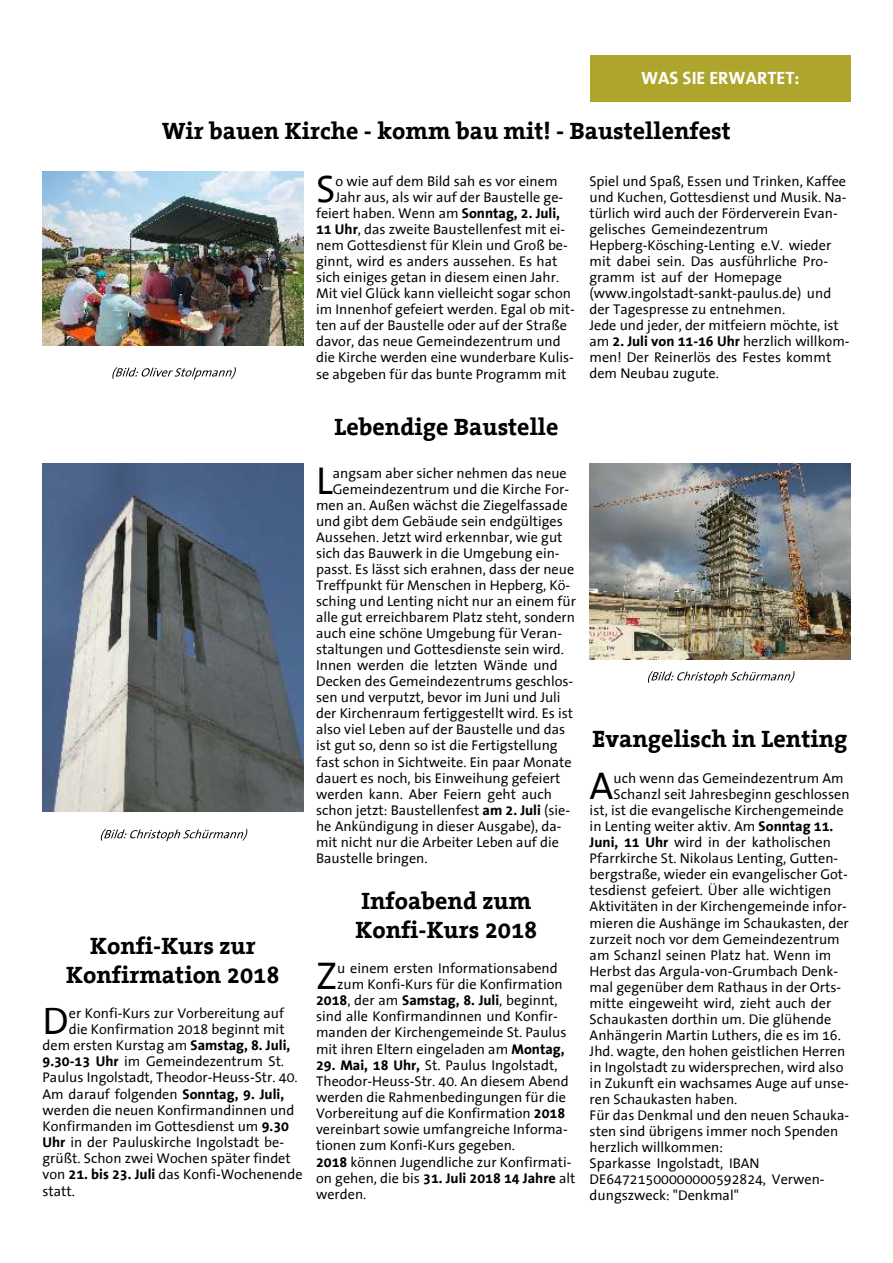
<style>
.page{position:relative;width:893px;height:1263px;background:#fff}
.page>*{position:absolute;margin:0;border:0;box-sizing:border-box;transform-origin:0 0}
.t1{font:39.3px "The Sans Office";color:#000}
.t2{font:39.15px "The Sans Office";color:#000}
.t3{font:39px "The Sans Office";color:#000}
.t4{font:38.55px "The Sans Office";color:#000}
.t5{font:700 24px/28.3px "The Serif Office";color:#000;text-align:center}
.t6{font:700 18px "The Sans Office";color:#fefefe}
.t7{font:14.25px/16px "The Sans Office";color:#000}
.t8{font:700 14.25px "The Sans Office";color:#000}
.s1{font-weight:700}
.s2{font-weight:400}
</style>
<div class="page">
<div style="left:590px;top:55px;width:260px;height:47px;background:#aea62c"></div>
<img style="left:43px;top:171px;width:260px;height:174px">
<svg style="left:112px;top:367px;width:124px;height:12px"></svg>
<img style="left:43px;top:464px;width:260px;height:347px">
<img style="left:590px;top:464px;width:260px;height:195px">
<svg style="left:101px;top:829px;width:146px;height:12px"></svg>
<svg style="left:648px;top:671px;width:146px;height:12px"></svg>
<p class="t6" style="left:641px;top:71px;width:160px">WAS SIE ERWARTET:</p>
<h3 class="t5" style="left:162px;top:119px;width:570px">Wir bauen Kirche - komm bau mit! - Baustellenfest</h3>
<h3 class="t4" style="left:316px;top:173px;width:21px">S</h3>
<p class="t7" style="left:335px;top:174px;width:224px">o wie auf dem Bild sah es vor einem</p>
<p class="t7" style="left:335px;top:190px;width:229px">Jahr aus, als wir auf der Baustelle ge-</p>
<p class="t7" style="left:316px;top:206px;width:245px">feiert haben. Wenn am <span class="s1">Sonntag, 2. Juli,</span></p>
<p class="t7" style="left:316px;top:223px;width:251px"><span class="s1">11 Uhr</span>, das zweite Baustellenfest mit ei-</p>
<p class="t7" style="left:316px;top:239px;width:253px">nem Gottesdienst für Klein und Groß be-</p>
<p class="t7" style="left:316px;top:255px;width:243px">ginnt, wird es anders aussehen. Es hat</p>
<p class="t7" style="left:316px;top:271px;width:245px">sich einiges getan in diesem einen Jahr.</p>
<p class="t7" style="left:316px;top:287px;width:256px">Mit viel Glück kann vielleicht sogar schon</p>
<p class="t7" style="left:316px;top:303px;width:260px">im Innenhof gefeiert werden. Egal ob mit-</p>
<p class="t7" style="left:316px;top:319px;width:252px">ten auf der Baustelle oder auf der Straße</p>
<p class="t7" style="left:316px;top:335px;width:246px">davor, das neue Gemeindezentrum und</p>
<p class="t7" style="left:316px;top:351px;width:259px">die Kirche werden eine wunderbare Kulis-</p>
<p class="t7" style="left:316px;top:367px;width:252px">se abgeben für das bunte Programm mit</p>
<p class="t7" style="left:589px;top:174px;width:262px">Spiel und Spaß, Essen und Trinken, Kaffee und Kuchen, Gottesdienst und Musik. Na&shy;türlich wird auch der Förderverein Evan&shy;gelisches Gemeindezentrum Hepberg-Kösching-Lenting e.V. wieder mit dabei sein. Das ausführliche Pro&shy;gramm ist auf der Homepage (www.ingolstadt-sankt-paulus.de) und der Tagespresse zu entnehmen.<br>Jede und jeder, der mitfeiern möchte, ist am <span class="s1">2. Juli von 11-16 Uhr</span> herzlich willkom&shy;men! Der Reinerlös des Festes kommt dem Neubau zugute.</p>
<h3 class="t5" style="left:66px;top:934px;width:215px">Konfi-Kurs zur<br>Konfirmation 2018</h3>
<h3 class="t3" style="left:43px;top:1005px;width:28px">D</h3>
<p class="t7" style="left:69px;top:1006px;width:217px">er Konfi-Kurs zur Vorbereitung auf</p>
<p class="t7" style="left:69px;top:1022px;width:217px">die Konfirmation 2018 beginnt mit</p>
<p class="t7" style="left:43px;top:1038px;width:249px">dem ersten Kurstag am <span class="s1">Samstag, 8. Juli,</span></p>
<p class="t7" style="left:43px;top:1055px;width:243px"><span class="s1">9.30-13 Uhr</span> im Gemeindezentrum St.</p>
<p class="t7" style="left:43px;top:1071px;width:257px">Paulus Ingolstadt, Theodor-Heuss-Str. 40.</p>
<p class="t7" style="left:43px;top:1087px;width:243px">Am darauf folgenden <span class="s1">Sonntag, 9. Juli,</span></p>
<p class="t7" style="left:43px;top:1103px;width:253px">werden die neuen Konfirmandinnen und</p>
<p class="t7" style="left:43px;top:1119px;width:248px">Konfirmanden im Gottesdienst um <span class="s1">9.30</span></p>
<p class="t7" style="left:43px;top:1136px;width:243px"><span class="s1">Uhr</span> in der Pauluskirche Ingolstadt be-</p>
<p class="t7" style="left:43px;top:1152px;width:250px">grüßt. Schon zwei Wochen später findet</p>
<p class="t7" style="left:43px;top:1168px;width:262px">von <span class="s1">21. bis 23. Juli</span> das Konfi-Wochenende</p>
<p class="t7" style="left:43px;top:1184px;width:34px">statt.</p>
<h3 class="t5" style="left:334px;top:415px;width:225px">Lebendige Baustelle</h3>
<h1 class="t1" style="left:316px;top:465px;width:18px">L</h1>
<p class="t7" style="left:333px;top:466px;width:235px">angsam aber sicher nehmen das neue</p>
<p class="t7" style="left:333px;top:482px;width:238px">Gemeindezentrum und die Kirche For-</p>
<p class="t7" style="left:316px;top:498px;width:253px">men an. Außen wächst die Ziegelfassade</p>
<p class="t7" style="left:316px;top:514px;width:248px">und gibt dem Gebäude sein endgültiges</p>
<p class="t7" style="left:316px;top:530px;width:248px">Aussehen. Jetzt wird erkennbar, wie gut</p>
<p class="t7" style="left:316px;top:546px;width:245px">sich das Bauwerk in die Umgebung ein-</p>
<p class="t7" style="left:316px;top:563px;width:260px">passt. Es lässt sich erahnen, dass der neue</p>
<p class="t7" style="left:316px;top:579px;width:256px">Treffpunkt für Menschen in Hepberg, Kö-</p>
<p class="t7" style="left:316px;top:595px;width:261px">sching und Lenting nicht nur an einem für</p>
<p class="t7" style="left:316px;top:611px;width:260px">alle gut erreichbarem Platz steht, sondern</p>
<p class="t7" style="left:316px;top:627px;width:247px">auch eine schöne Umgebung für Veran-</p>
<p class="t7" style="left:316px;top:643px;width:250px">staltungen und Gottesdienste sein wird.</p>
<p class="t7" style="left:316px;top:659px;width:243px">Innen werden die letzten Wände und</p>
<p class="t7" style="left:316px;top:675px;width:259px">Decken des Gemeindezentrums geschlos-</p>
<p class="t7" style="left:316px;top:691px;width:246px">sen und verputzt, bevor im Juni und Juli</p>
<p class="t7" style="left:316px;top:707px;width:259px">der Kirchenraum fertiggestellt wird. Es ist</p>
<p class="t7" style="left:316px;top:723px;width:251px">also viel Leben auf der Baustelle und das</p>
<p class="t7" style="left:316px;top:739px;width:243px">ist gut so, denn so ist die Fertigstellung</p>
<p class="t7" style="left:316px;top:755px;width:257px">fast schon in Sichtweite. Ein paar Monate</p>
<p class="t7" style="left:316px;top:771px;width:246px">dauert es noch, bis Einweihung gefeiert</p>
<p class="t7" style="left:316px;top:787px;width:237px">werden kann. Aber Feiern geht auch</p>
<p class="t7" style="left:316px;top:803px;width:256px">schon jetzt: Baustellenfest <span class="s1">am 2. Juli</span> (sie-</p>
<p class="t7" style="left:316px;top:819px;width:247px">he Ankündigung in dieser Ausgabe), da-</p>
<p class="t7" style="left:316px;top:835px;width:244px">mit nicht nur die Arbeiter Leben auf die</p>
<p class="t7" style="left:316px;top:851px;width:113px">Baustelle bringen.</p>
<h3 class="t5" style="left:355px;top:889px;width:184px;text-align:left">Infoabend zum<br>Konfi-Kurs 2018</h3>
<h2 class="t2" style="left:316px;top:960px;width:23px">Z</h2>
<p class="t7" style="left:337px;top:961px;width:222px">u einem ersten Informationsabend</p>
<p class="t7" style="left:337px;top:977px;width:227px">zum Konfi-Kurs für die Konfirmation</p>
<p class="t8" style="left:316px;top:995px;width:243px">2018<span class="s2">, der am</span> Samstag, 8. Juli<span class="s2">, beginnt,</span></p>
<p class="t7" style="left:316px;top:1010px;width:243px">sind alle Konfirmandinnen und Konfir-</p>
<p class="t7" style="left:316px;top:1026px;width:252px">manden der Kirchengemeinde St. Paulus</p>
<p class="t7" style="left:316px;top:1042px;width:250px">mit ihren Eltern eingeladen am <span class="s1">Montag,</span></p>
<p class="t7" style="left:316px;top:1058px;width:261px"><span class="s1">29. Mai, 18 Uhr,</span> St. Paulus Ingolstadt, Theodor-Heuss-Str. 40. An diesem Abend werden die Rahmenbedingungen für die Vorbereitung auf die Konfirmation <span class="s1">2018 </span>vereinbart sowie umfangreiche Informa&shy;tionen zum Konfi-Kurs gegeben.<br><span class="s1">2018</span> können Jugendliche zur Konfirmati&shy;on gehen, die bis <span class="s1">31. Juli 2018 14 Jahre</span> alt werden.</p>
<h3 class="t5" style="left:592px;top:727px;width:257px">Evangelisch in Lenting</h3>
<h2 class="t2" style="left:590px;top:770px;width:26px">A</h2>
<p class="t7" style="left:614px;top:771px;width:232px">uch wenn das Gemeindezentrum Am</p>
<p class="t7" style="left:614px;top:787px;width:237px">Schanzl seit Jahresbeginn geschlossen</p>
<p class="t7" style="left:590px;top:803px;width:255px">ist, ist die evangelische Kirchengemeinde</p>
<p class="t7" style="left:590px;top:819px;width:245px">in Lenting weiter aktiv. Am <span class="s1">Sonntag 11.</span></p>
<p class="t7" style="left:590px;top:836px;width:243px"><span class="s1">Juni, 11 Uhr</span> wird in der katholischen</p>
<p class="t7" style="left:590px;top:852px;width:250px">Pfarrkirche St. Nikolaus Lenting, Gutten-</p>
<p class="t7" style="left:590px;top:868px;width:260px">bergstraße, wieder ein evangelischer Got-</p>
<p class="t7" style="left:590px;top:884px;width:243px">tesdienst gefeiert. Über alle wichtigen</p>
<p class="t7" style="left:590px;top:900px;width:259px">Aktivitäten in der Kirchengemeinde infor-</p>
<p class="t7" style="left:590px;top:916px;width:261px">mieren die Aushänge im Schaukasten, der</p>
<p class="t7" style="left:590px;top:932px;width:252px">zurzeit noch vor dem Gemeindezentrum</p>
<p class="t7" style="left:590px;top:948px;width:243px">am Schanzl seinen Platz hat. Wenn im</p>
<p class="t7" style="left:590px;top:964px;width:250px">Herbst das Argula-von-Grumbach Denk-</p>
<p class="t7" style="left:590px;top:980px;width:253px">mal gegenüber dem Rathaus in der Orts-</p>
<p class="t7" style="left:590px;top:996px;width:243px">mitte eingeweiht wird, zieht auch der</p>
<p class="t7" style="left:590px;top:1012px;width:243px">Schaukasten dorthin um. Die glühende</p>
<p class="t7" style="left:590px;top:1028px;width:253px">Anhängerin Martin Luthers, die es im 16.</p>
<p class="t7" style="left:590px;top:1044px;width:257px">Jhd. wagte, den hohen geistlichen Herren</p>
<p class="t7" style="left:590px;top:1060px;width:255px">in Ingolstadt zu widersprechen, wird also</p>
<p class="t7" style="left:590px;top:1076px;width:261px">in Zukunft ein wachsames Auge auf unse-</p>
<p class="t7" style="left:590px;top:1092px;width:149px">ren Schaukasten haben.</p>
<p class="t7" style="left:590px;top:1108px;width:261px">Für das Denkmal und den neuen Schauka-</p>
<p class="t7" style="left:590px;top:1124px;width:250px">sten sind übrigens immer noch Spenden</p>
<p class="t7" style="left:590px;top:1140px;width:135px">herzlich willkommen:</p>
<p class="t7" style="left:590px;top:1156px;width:172px">Sparkasse Ingolstadt, IBAN</p>
<p class="t7" style="left:590px;top:1173px;width:236px">DE64721500000000592824, Verwen-</p>
<p class="t7" style="left:590px;top:1189px;width:151px">dungszweck: "Denkmal"</p>
</div>
